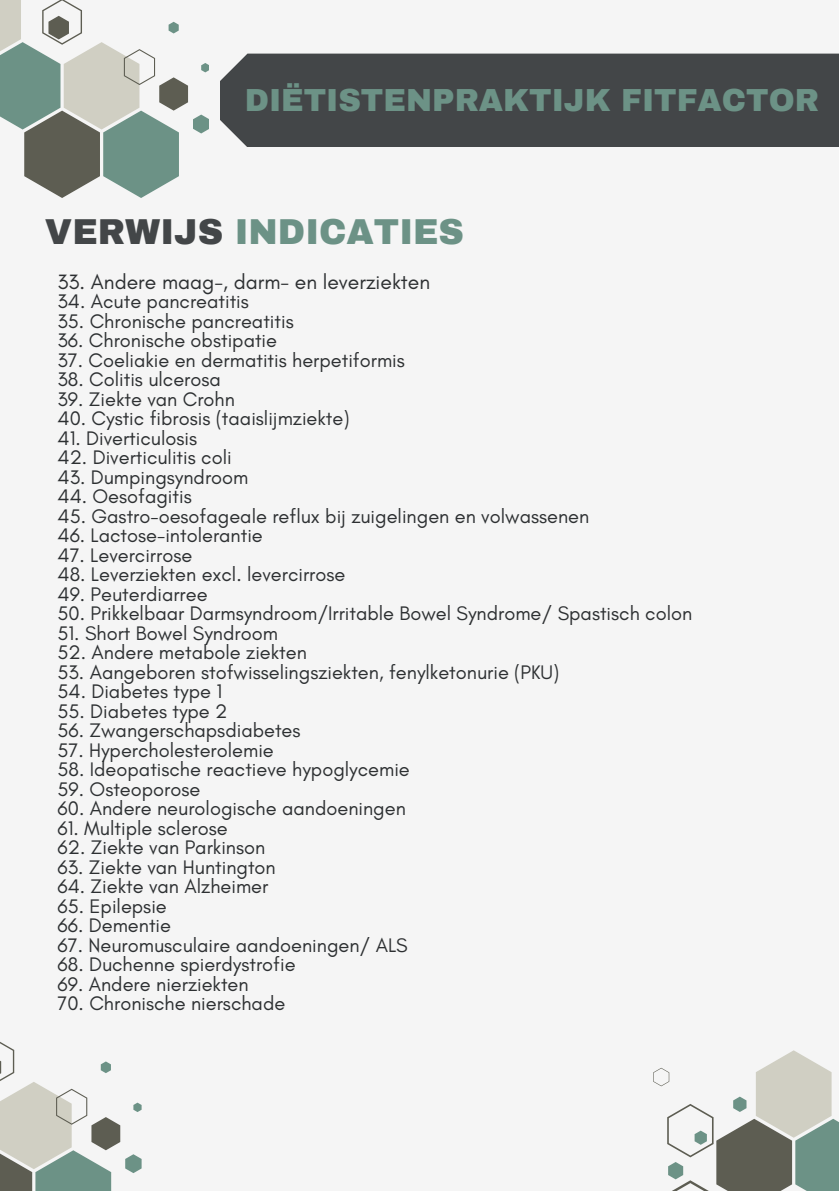
<style>
.page{position:relative;width:839px;height:1191px;background:#fff}
.page>*{position:absolute;margin:0;border:0;box-sizing:border-box;transform-origin:0 0}
.t1{font:900 35.2px "Archivo";color:#6c9286}
.t2{font:900 31.2px "Archivo";color:#6c9286}
.t3{font:21.2px "Glacial Indifference";color:#2d3032}
.t4{font:20px "Glacial Indifference";color:#2d3032}
.s1{color:#434648}
</style>
<div class="page">
<div style="left:0;top:0;width:838px;height:1191px;background:#f5f5f5"></div>
<svg style="left:0;top:0;width:209px;height:198px"></svg>
<div style="left:220px;top:54px;width:618px;height:93px;background:#434648"></div>
<svg style="left:653px;top:1050px;width:185px;height:141px"></svg>
<svg style="left:0;top:1042px;width:141px;height:149px"></svg>
<p class="t2" style="left:245px;top:83px;width:576px">DIËTISTENPRAKTIJK FITFACTOR</p>
<p class="t1" style="left:45px;top:213px;width:420px"><span class="s1">VERWIJS</span> INDICATIES</p>
<p class="t3" style="left:58px;top:268px;width:374px">33. Andere maag-, darm- en leverziekten</p>
<p class="t4" style="left:58px;top:289px;width:193px">34. Acute pancreatitis</p>
<p class="t4" style="left:58px;top:309px;width:238px">35. Chronische pancreatitis</p>
<p class="t4" style="left:58px;top:328px;width:221px">36. Chronische obstipatie</p>
<p class="t4" style="left:58px;top:348px;width:349px">37. Coeliakie en dermatitis herpetiformis</p>
<p class="t4" style="left:58px;top:367px;width:165px">38. Colitis ulcerosa</p>
<p class="t4" style="left:58px;top:387px;width:179px">39. Ziekte van Crohn</p>
<p class="t4" style="left:58px;top:406px;width:293px">40. Cystic fibrosis (taaislijmziekte)</p>
<p class="t4" style="left:58px;top:426px;width:141px">41. Diverticulosis</p>
<p class="t4" style="left:58px;top:445px;width:175px">42. Diverticulitis coli</p>
<p class="t4" style="left:58px;top:465px;width:192px">43. Dumpingsyndroom</p>
<p class="t4" style="left:58px;top:484px;width:136px">44. Oesofagitis</p>
<p class="t4" style="left:58px;top:504px;width:533px">45. Gastro-oesofageale reflux bij zuigelingen en volwassenen</p>
<p class="t4" style="left:58px;top:523px;width:207px">46. Lactose-intolerantie</p>
<p class="t4" style="left:58px;top:543px;width:136px">47. Levercirrose</p>
<p class="t4" style="left:58px;top:562px;width:289px">48. Leverziekten excl. levercirrose</p>
<p class="t4" style="left:58px;top:582px;width:152px">49. Peuterdiarree</p>
<p class="t4" style="left:58px;top:601px;width:636px">50. Prikkelbaar Darmsyndroom/Irritable Bowel Syndrome/ Spastisch colon</p>
<p class="t4" style="left:58px;top:621px;width:222px">51. Short Bowel Syndroom</p>
<p class="t4" style="left:58px;top:640px;width:251px">52. Andere metabole ziekten</p>
<p class="t4" style="left:58px;top:660px;width:503px">53. Aangeboren stofwisselingsziekten, fenylketonurie (PKU)</p>
<p class="t4" style="left:58px;top:679px;width:166px">54. Diabetes type 1</p>
<p class="t4" style="left:58px;top:699px;width:171px">55. Diabetes type 2</p>
<p class="t4" style="left:58px;top:718px;width:244px">56. Zwangerschapsdiabetes</p>
<p class="t4" style="left:58px;top:738px;width:218px">57. Hypercholesterolemie</p>
<p class="t4" style="left:58px;top:757px;width:354px">58. Ideopatische reactieve hypoglycemie</p>
<p class="t4" style="left:58px;top:777px;width:144px">59. Osteoporose</p>
<p class="t4" style="left:58px;top:796px;width:350px">60. Andere neurologische aandoeningen</p>
<p class="t4" style="left:58px;top:816px;width:172px">61. Multiple sclerose</p>
<p class="t4" style="left:58px;top:835px;width:209px">62. Ziekte van Parkinson</p>
<p class="t4" style="left:58px;top:855px;width:220px">63. Ziekte van Huntington</p>
<p class="t4" style="left:58px;top:874px;width:212px">64. Ziekte van Alzheimer</p>
<p class="t4" style="left:58px;top:894px;width:111px">65. Epilepsie</p>
<p class="t4" style="left:58px;top:913px;width:115px">66. Dementie</p>
<p class="t4" style="left:58px;top:933px;width:351px">67. Neuromusculaire aandoeningen/ ALS</p>
<p class="t4" style="left:58px;top:952px;width:239px">68. Duchenne spierdystrofie</p>
<p class="t4" style="left:58px;top:972px;width:193px">69. Andere nierziekten</p>
<p class="t4" style="left:58px;top:991px;width:229px">70. Chronische nierschade</p>
</div>
